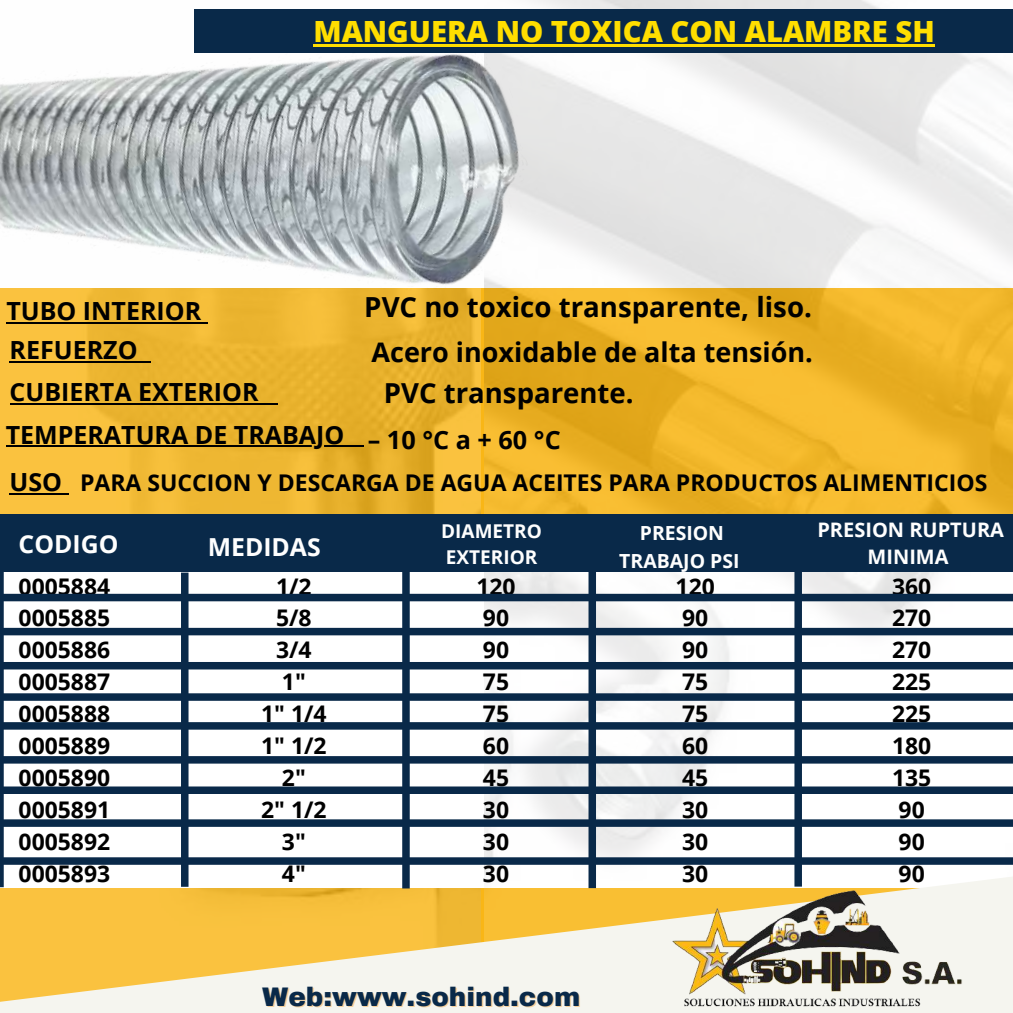
<style>
.page{position:relative;width:1013px;height:1013px;background:#fff}
.page>*{position:absolute;margin:0;border:0;box-sizing:border-box;transform-origin:0 0}
.t1{font:800 29.25px "Open Sans";color:#ffde00}
.t2{font:700 27.62px "Open Sans";color:#000}
.t3{font:700 27.5px "Open Sans";color:#000}
.t4{font:700 27px "Open Sans";color:#000}
.t5{font:900 26.25px "Archivo";color:#092949}
.t6{font:700 25.25px "Open Sans";color:#000}
.t7{font:700 25px/39.1px "Open Sans";color:#000}
.t8{font:700 24.75px "Open Sans";color:#fefefe}
.t9{font:700 23px "Open Sans";color:#000}
.t10{font:700 22.88px/31.9px "Open Sans";color:#000}
.t11{font:700 20px "Open Sans";color:#fefefe}
.t12{font:700 19.38px/27.2px "Open Sans";color:#fefefe;text-align:center}
.t13{font:700 19px/26.2px "Open Sans";color:#fefefe}
</style>
<div class="page">
<img style="left:0;top:457px;width:480px;height:58px">
<img style="left:485px;top:0;width:527px;height:867px">
<svg style="left:0;top:867px;width:1012px;height:145px"></svg>
<div style="left:195px;top:10px;width:817px;height:43px;background:#092949"></div>
<div style="left:0;top:515px;width:1012px;height:57px;background:#092949"></div>
<div style="left:402px;top:532px;width:8px;height:356px;background:#092949"></div>
<div style="left:794px;top:532px;width:8px;height:354px;background:#092949"></div>
<svg style="left:0;top:572px;width:4px;height:315px"></svg>
<div style="left:588px;top:535px;width:8px;height:353px;background:#092949"></div>
<img style="left:0;top:0;width:596px;height:457px">
<hr style="left:313px;top:44px;width:575px;height:3px;background:#ffde00">
<hr style="left:888px;top:44px;width:46px;height:3px;background:#ffde00">
<img style="left:641px;top:867px;width:340px;height:145px">
<div style="left:0;top:819px;width:1012px;height:7px;background:#092949"></div>
<div style="left:0;top:628px;width:1012px;height:7px;background:#092949"></div>
<div style="left:0;top:756px;width:1012px;height:7px;background:#092949"></div>
<div style="left:0;top:857px;width:1012px;height:7px;background:#092949"></div>
<div style="left:0;top:786px;width:1012px;height:8px;background:#092949"></div>
<div style="left:0;top:594px;width:1012px;height:7px;background:#092949"></div>
<div style="left:0;top:722px;width:1012px;height:7px;background:#092949"></div>
<div style="left:0;top:693px;width:1012px;height:7px;background:#092949"></div>
<div style="left:0;top:662px;width:1012px;height:7px;background:#092949"></div>
<div style="left:181px;top:572px;width:7px;height:314px;background:#092949"></div>
<hr style="left:6px;top:322px;width:195px;height:2px;background:#000">
<svg style="left:201px;top:322px;width:7px;height:2px"></svg>
<hr style="left:10px;top:361px;width:128px;height:2px;background:#000">
<svg style="left:138px;top:361px;width:12px;height:2px"></svg>
<hr style="left:10px;top:403px;width:248px;height:2px;background:#000">
<hr style="left:258px;top:403px;width:20px;height:2px;background:#000">
<hr style="left:6px;top:445px;width:338px;height:2px;background:#000">
<hr style="left:344px;top:445px;width:20px;height:2px;background:#000">
<hr style="left:10px;top:493px;width:52px;height:2px;background:#000">
<svg style="left:62px;top:493px;width:7px;height:2px"></svg>
<p class="t1" style="left:313px;top:11px;width:623px">MANGUERA NO TOXICA CON ALAMBRE SH</p>
<p class="t2" style="left:364px;top:287px;width:449px">PVC no toxico transparente, liso.</p>
<p class="t7" style="left:6px;top:291px;width:196px">TUBO INTERIOR<br>REFUERZO</p>
<p class="t7" style="left:6px;top:370px;width:340px;line-height:42.4px">CUBIERTA EXTERIOR<br>TEMPERATURA DE TRABAJO</p>
<p class="t7" style="left:10px;top:462px;width:54px">USO</p>
<p class="t4" style="left:371px;top:333px;width:443px">Acero inoxidable de alta tensión.</p>
<p class="t3" style="left:384px;top:373px;width:251px">PVC transparente.</p>
<p class="t6" style="left:368px;top:422px;width:194px">–10°Ca+60°C</p>
<p class="t9" style="left:80px;top:466px;width:908px">PARA SUCCION Y DESCARGA DE AGUA ACEITES PARA PRODUCTOS ALIMENTICIOS</p>
<p class="t8" style="left:19px;top:526px;width:101px">CODIGO</p>
<p class="t13" style="left:441px;top:517px;width:102px">DIAMETRO<br>EXTERIOR</p>
<p class="t12" style="left:619px;top:519px;width:122px">PRESION<br>TRABAJO PSI</p>
<p class="t11" style="left:817px;top:516px;width:188px">PRESION RUPTURA</p>
<p class="t8" style="left:208px;top:529px;width:114px">MEDIDAS</p>
<p class="t11" style="left:867px;top:543px;width:82px">MINIMA</p>
<p class="t10" style="left:19px;top:569px;width:93px;text-align:justify">0005884<br>0005885<br>0005886<br>0005887<br>0005888<br>0005889<br>0005890<br>0005891<br>0005892<br>0005893</p>
<p class="t10" style="left:261px;top:569px;width:67px;text-align:center">1/2<br>5/8<br>3/4<br>1"<br>1" 1/4<br>1" 1/2<br>2"<br>2" 1/2<br>3"<br>4"</p>
<p class="t10" style="left:476px;top:569px;width:41px">120<br>90<br>90<br>75<br>75<br>60<br>45<br>30<br>30<br>30</p>
<p class="t10" style="left:675px;top:569px;width:41px">120<br>90<br>90<br>75<br>75<br>60<br>45<br>30<br>30<br>30</p>
<p class="t10" style="left:892px;top:569px;width:41px">360<br>270<br>270<br>225<br>225<br>180<br>135<br>90<br>90<br>90</p>
<p class="t5" style="left:262px;top:983px;width:319px">Web:www.sohind.com</p>
</div>
